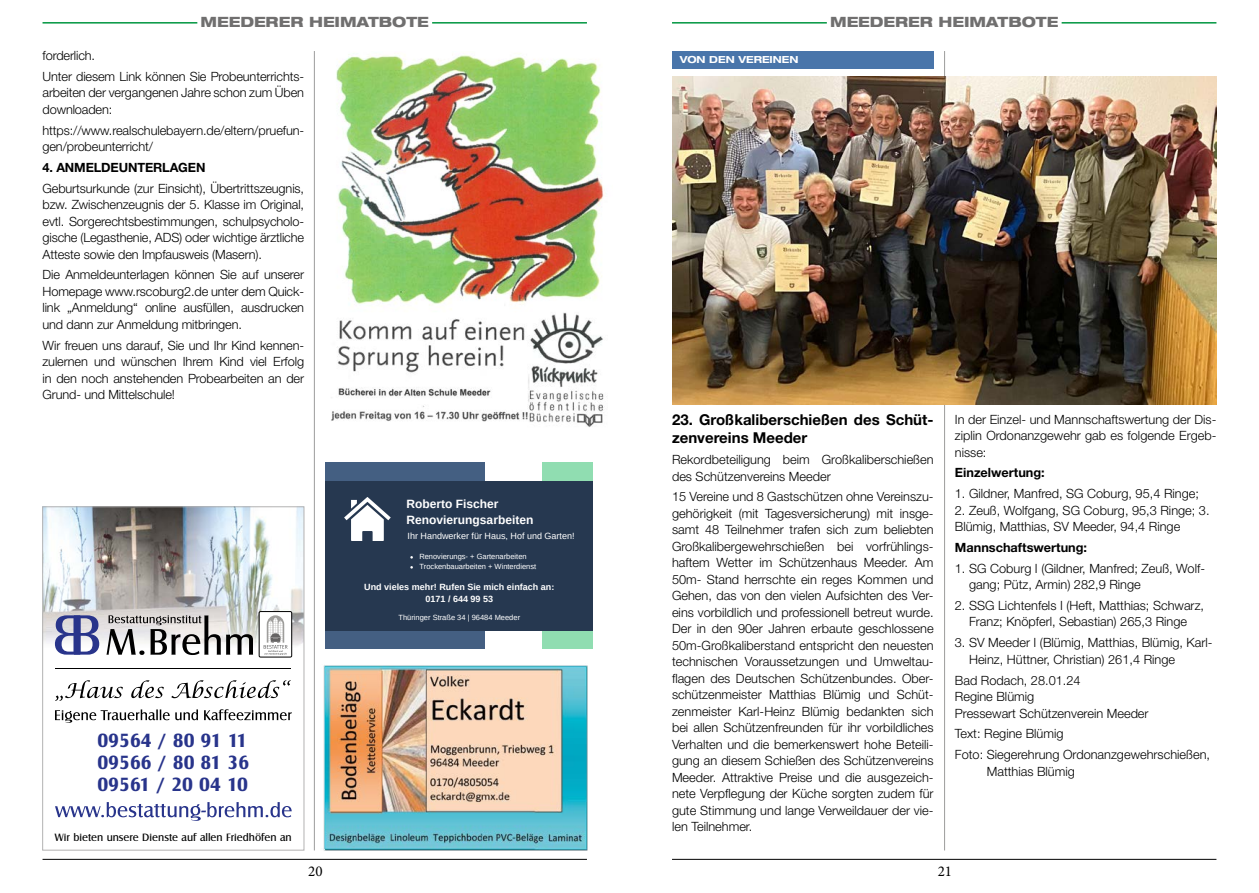
<style>
.page{position:relative;width:1259px;height:893px;background:#fff}
.page>*{position:absolute;margin:0;border:0;box-sizing:border-box;transform-origin:0 0}
.t1{font:700 19.95px/21.9px "Castle T";color:#28348b;text-align:justify}
.t2{font:700 15px/18px "Helvetica Neue LT Std";color:#000}
.t3{font:15px "Minion Pro";color:#000}
.t4{font:800 expanded 14.25px "Helvetica Neue LT Std";color:#706f6f}
.t5{font:300 12.75px/16.5px "Helvetica Neue LT Std";color:#000}
.t6{font:700 12.75px "Helvetica Neue LT Std";color:#000}
.t7{font:700 12px/16px "Arimo";color:#fff}
.t8{font:11.1px "Castle T";color:#000}
.t9{font:700 expanded 9.75px "Helvetica Neue LT Std";color:#fff}
.t10{font:700 9px/12px "Arimo";color:#fff;text-align:center}
.t11{font:9px "Arimo";color:#fff}
.t12{font:7.5px/10.1px "Arimo";color:#fff}
</style>
<div class="page">
<hr style="left:432px;top:22px;width:155px;height:2px;background:#009641">
<hr style="left:43px;top:22px;width:154px;height:2px;background:#009641">
<hr style="left:1061px;top:22px;width:155px;height:2px;background:#009641">
<hr style="left:672px;top:22px;width:155px;height:2px;background:#009641">
<hr style="left:43px;top:859px;width:544px;height:1px;background:#000">
<hr style="left:672px;top:859px;width:544px;height:1px;background:#000">
<hr style="left:314px;top:51px;width:1px;height:799px;background:#9d9d9c">
<hr style="left:944px;top:51px;width:1px;height:799px;background:#9d9d9c">
<div style="left:672px;top:51px;width:261px;height:17px;background:#4975aa"></div>
<img style="left:323px;top:665px;width:264px;height:186px">
<img style="left:44px;top:508px;width:258px;height:139px">
<svg style="left:55px;top:802px;width:237px;height:19px"></svg>
<div style="left:259px;top:612px;width:33px;height:45px;background:#fff"></div>
<div style="left:259px;top:611px;width:33px;height:46px;border:1px solid #000"></div>
<svg style="left:55px;top:680px;width:236px;height:21px"></svg>
<svg style="left:55px;top:615px;width:44px;height:40px"></svg>
<svg style="left:106px;top:615px;width:147px;height:40px"></svg>
<svg style="left:264px;top:615px;width:23px;height:40px"></svg>
<hr style="left:55px;top:668px;width:236px;height:1px;background:#000">
<svg style="left:55px;top:709px;width:237px;height:14px"></svg>
<div style="left:42px;top:506px;width:262px;height:344px;border:1px solid #b3b2b2"></div>
<img style="left:672px;top:77px;width:544px;height:327px">
<img style="left:331px;top:53px;width:273px;height:374px">
<div style="left:325px;top:462px;width:268px;height:187px;background:#90ddb1"></div>
<div style="left:325px;top:462px;width:183px;height:187px;background:#445f82"></div>
<div style="left:486px;top:462px;width:56px;height:187px;background:#fff"></div>
<div style="left:325px;top:481px;width:268px;height:150px;background:#263850"></div>
<svg style="left:344px;top:497px;width:46px;height:44px"></svg>
<p class="t4" style="left:201px;top:13px;width:230px">MEEDERER HEIMATBOTE</p>
<p class="t4" style="left:830px;top:13px;width:230px">MEEDERER HEIMATBOTE</p>
<p class="t5" style="left:43px;top:45px;width:263px;line-height:20.7px">forderlich.<br>Unter diesem Link können Sie Probeunterrichts-</p>
<p class="t5" style="left:43px;top:84px;width:263px">arbeiten der vergangenen Jahre schon zum Üben downloaden:</p>
<p class="t5" style="left:43px;top:122px;width:263px">https://www.realschulebayern.de/eltern/pruefun&shy;gen/probeunterricht/</p>
<p class="t6" style="left:43px;top:159px;width:164px">4. ANMELDEUNTERLAGEN</p>
<p class="t5" style="left:43px;top:180px;width:263px;text-align:justify">Geburtsurkunde (zur Einsicht), Übertrittszeugnis, bzw. Zwischenzeugnis der 5. Klasse im Original, evtl. Sorgerechtsbestimmungen, schulpsycholo&shy;gische (Legasthenie, ADS) oder wichtige ärztliche Atteste sowie den Impfausweis (Masern).</p>
<p class="t5" style="left:43px;top:266px;width:263px;text-align:justify">Die Anmeldeunterlagen können Sie auf unserer Homepage www.rscoburg2.de unter dem Quick&shy;link „Anmeldung“ online ausfüllen, ausdrucken und dann zur Anmeldung mitbringen.</p>
<p class="t5" style="left:43px;top:337px;width:263px;text-align:justify">Wir freuen uns darauf, Sie und Ihr Kind kennen&shy;zulernen und wünschen Ihrem Kind viel Erfolg in den noch anstehenden Probearbeiten an der Grund- und Mittelschule!</p>
<h1 class="t1" style="left:97px;top:729px;width:153px">09564 / 80 91 11<br>09566 / 80 81 36<br>09561 / 20 04 10</h1>
<p class="t8" style="left:55px;top:831px;width:238px">Wir bieten unsere Dienste auf allen Friedhöfen an</p>
<p class="t7" style="left:406px;top:496px;width:128px">Roberto Fischer<br>Renovierungsarbeiten</p>
<p class="t11" style="left:407px;top:530px;width:169px">Ihr Handwerker für Haus, Hof und Garten!</p>
<p class="t12" style="left:419px;top:552px;width:118px">Renovierungs- + Gartenarbeiten<br>Trockenbauarbeiten + Winterdienst</p>
<p class="t10" style="left:364px;top:581px;width:192px">Und vieles mehr! Rufen Sie mich einfach an:<br>0171 / 644 99 53</p>
<p class="t12" style="left:398px;top:613px;width:123px">Thüringer Straße 34 | 96484 Meeder</p>
<p class="t9" style="left:679px;top:53px;width:120px">VON DEN VEREINEN</p>
<p class="t2" style="left:672px;top:411px;width:263px">23. Großkaliberschießen des Schüt&shy;zenvereins Meeder</p>
<p class="t5" style="left:672px;top:451px;width:263px">Rekordbeteiligung beim Großkaliberschießen des Schützenvereins Meeder</p>
<p class="t5" style="left:672px;top:488px;width:263px;text-align:justify">15 Vereine und 8 Gastschützen ohne Vereinszu&shy;gehörigkeit (mit Tagesversicherung) mit insge&shy;samt 48 Teilnehmer trafen sich zum beliebten Großkalibergewehrschießen bei vorfrühlings&shy;haftem Wetter im Schützenhaus Meeder. Am 50m- Stand herrschte ein reges Kommen und Gehen, das von den vielen Aufsichten des Ver&shy;eins vorbildlich und professionell betreut wurde.<br>Der in den 90er Jahren erbaute geschlossene 50m-Großkaliberstand entspricht den neuesten technischen Voraussetzungen und Umweltau&shy;flagen des Deutschen Schützenbundes. Ober&shy;schützenmeister Matthias Blümig und Schüt&shy;zenmeister Karl-Heinz Blümig bedankten sich bei allen Schützenfreunden für ihr vorbildliches Verhalten und die bemerkenswert hohe Beteili&shy;gung an diesem Schießen des Schützenvereins Meeder. Attraktive Preise und die ausgezeich&shy;nete Verpflegung der Küche sorgten zudem für gute Stimmung und lange Verweildauer der vie&shy;len Teilnehmer.</p>
<p class="t5" style="left:955px;top:411px;width:263px;text-align:justify">In der Einzel- und Mannschaftswertung der Dis&shy;ziplin Ordonanzgewehr gab es folgende Ergeb&shy;nisse:</p>
<p class="t6" style="left:955px;top:465px;width:91px">Einzelwertung:</p>
<p class="t5" style="left:955px;top:485px;width:246px">1. Gildner, Manfred, SG Coburg, 95,4 Ringe;</p>
<p class="t5" style="left:955px;top:502px;width:256px">2. Zeuß, Wolfgang, SG Coburg, 95,3 Ringe; 3.<br>Blümig, Matthias, SV Meeder, 94,4 Ringe</p>
<p class="t6" style="left:955px;top:540px;width:134px">Mannschaftswertung:</p>
<p class="t5" style="left:969px;top:560px;width:237px;text-indent:-14px">1. SG Coburg I (Gildner, Manfred; Zeuß, Wolf&shy;gang; Pütz, Armin) 282,9 Ringe</p>
<p class="t5" style="left:955px;top:597px;width:251px;text-align:center">2. SSG Lichtenfels I (Heft, Matthias; Schwarz,<br>Franz; Knöpferl, Sebastian) 265,3 Ringe</p>
<p class="t5" style="left:969px;top:634px;width:245px;text-indent:-14px">3. SV Meeder I (Blümig, Matthias, Blümig, Karl-<br>Heinz, Hüttner, Christian) 261,4 Ringe</p>
<p class="t5" style="left:955px;top:671px;width:195px">Bad Rodach, 28.01.24<br>Regine Blümig<br>Pressewart Schützenverein Meeder</p>
<p class="t5" style="left:955px;top:723px;width:257px;line-height:20.7px">Text: Regine Blümig<br>Foto: Siegerehrung Ordonanzgewehrschießen,</p>
<p class="t5" style="left:986px;top:762px;width:90px">Matthias Blümig</p>
<p class="t3" style="left:308px;top:861px;width:16px">20</p>
<p class="t3" style="left:937px;top:861px;width:16px">21</p>
</div>
